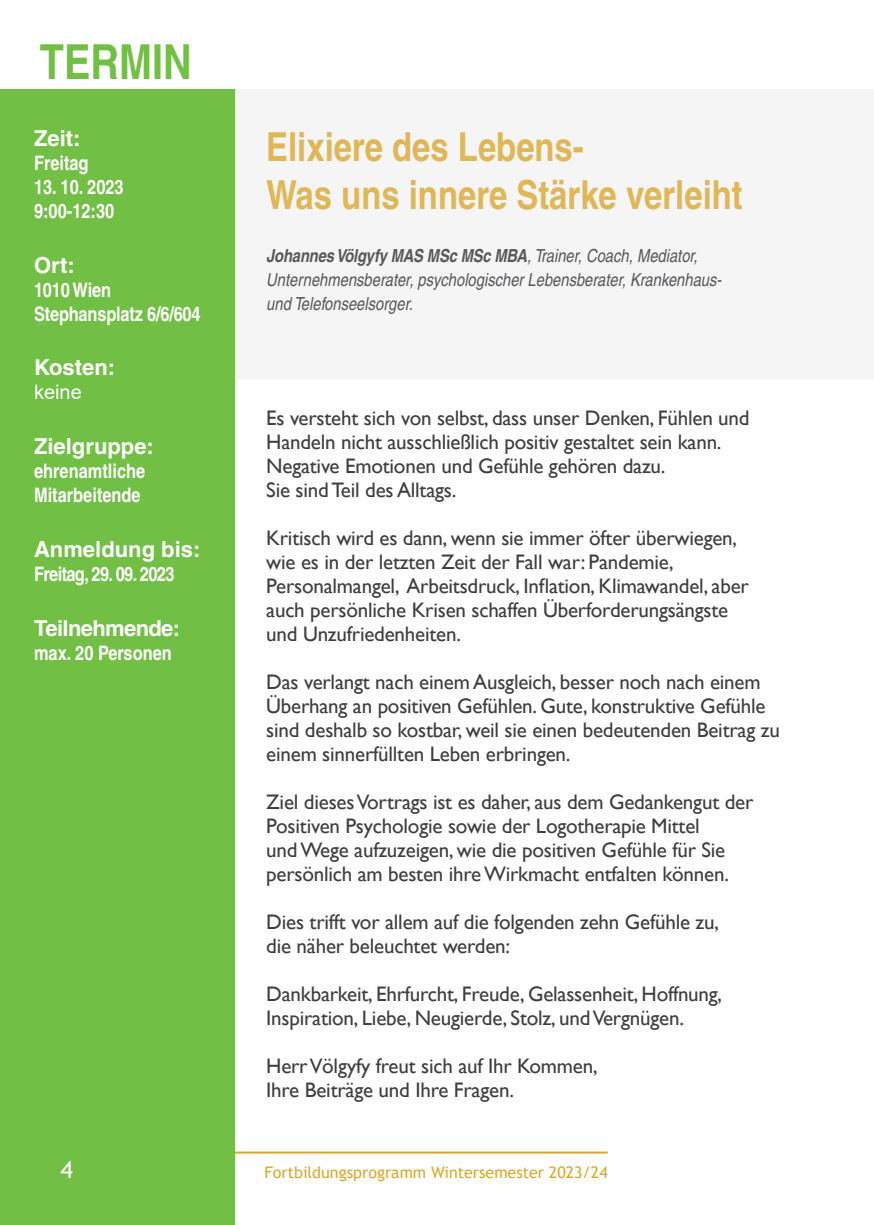
<style>
.page{position:relative;width:874px;height:1225px;background:#fff}
.page>*{position:absolute;margin:0;border:0;box-sizing:border-box;transform-origin:0 0}
.t1{font:700 condensed 48.2px "Helvetica CE";color:#71bf44}
.t2{font:700 condensed 40px/48px "Helvetica CE";color:#e0b757}
.t3{font:24px "Trebuchet MS";color:#fff}
.t4{font:700 22px "Helvetica CE";color:#fff}
.t5{font:700 22px "Helvetica CE";letter-spacing:-.03em;color:#fff}
.t6{font:21px/24px "Gill Sans";letter-spacing:-.01em;color:#3e3e3f}
.t7{font:700 condensed 20px/24px "Helvetica CE";color:#fff}
.t8{font:700 condensed 20px "Helvetica CE";letter-spacing:-.03em;color:#fff}
.t9{font:20px "Arial";color:#fff}
.t10{font:italic condensed 18px/24px "Helvetica CE";color:#57585a}
.t11{font:16px "Trebuchet MS";color:#d8a92b}
.s1{font-weight:700}
</style>
<div class="page">
<hr style="left:148px;top:1151px;width:459px;height:2px;background:#d8a92b">
<div style="left:0;top:89px;width:857px;height:289px;background:#f5f5f6"></div>
<div style="left:856px;top:89px;width:17px;height:289px;background:#f5f5f6"></div>
<div style="left:0;top:89px;width:234px;height:1136px;background:#71bf44"></div>
<h1 class="t1" style="left:40px;top:33px;width:153px">TERMIN</h1>
<p class="t4" style="left:34px;top:125px;width:48px">Zeit:</p>
<p class="t7" style="left:34px;top:150px;width:56px">Freitag</p>
<p class="t7" style="left:34px;top:174px;width:91px">13. 10. 2023<br>9:00-12:30</p>
<p class="t4" style="left:34px;top:251px;width:42px">Ort:</p>
<p class="t7" style="left:34px;top:277px;width:168px">1010 Wien<br>Stephansplatz 6/6/604</p>
<p class="t4" style="left:34px;top:354px;width:83px">Kosten:</p>
<p class="t9" style="left:34px;top:378px;width:49px">keine</p>
<p class="t4" style="left:34px;top:433px;width:121px">Zielgruppe:</p>
<p class="t7" style="left:34px;top:459px;width:113px">ehrenamtliche<br>Mitarbeitende</p>
<p class="t4" style="left:34px;top:535px;width:168px">Anmeldung bis:</p>
<p class="t8" style="left:34px;top:561px;width:142px">Freitag, 29. 09. 2023</p>
<p class="t5" style="left:34px;top:614px;width:148px">Teilnehmende:</p>
<p class="t7" style="left:34px;top:640px;width:139px">max. 20 Personen</p>
<h2 class="t2" style="left:266px;top:123px;width:478px">Elixiere des Lebens-<br>Was uns innere Stärke verleiht</h2>
<p class="t10" style="left:266px;top:243px;width:457px"><span class="s1">Johannes Völgyfy MAS MSc MSc MBA</span>, Trainer, Coach, Mediator,<br>Unternehmensberater, psychologischer Lebensberater, Krankenhaus&shy;und Telefonseelsorger.</p>
<p class="t6" style="left:266px;top:406px;width:484px">Es versteht sich von selbst, dass unser Denken, Fühlen und Handeln nicht ausschließlich positiv gestaltet sein kann.<br>Negative Emotionen und Gefühle gehören dazu.<br>Sie sind Teil des Alltags.</p>
<p class="t6" style="left:266px;top:526px;width:484px">Kritisch wird es dann, wenn sie immer öfter überwiegen, wie es in der letzten Zeit der Fall war: Pandemie, Personalmangel, Arbeitsdruck, Inflation, Klimawandel, aber auch persönliche Krisen schaffen Überforderungsängste und Unzufriedenheiten.</p>
<p class="t6" style="left:266px;top:670px;width:515px">Das verlangt nach einem Ausgleich, besser noch nach einem Überhang an positiven Gefühlen. Gute, konstruktive Gefühle sind deshalb so kostbar, weil sie einen bedeutenden Beitrag zu einem sinnerfüllten Leben erbringen.</p>
<p class="t6" style="left:266px;top:790px;width:488px">Ziel dieses Vortrags ist es daher, aus dem Gedankengut der Positiven Psychologie sowie der Logotherapie Mittel<br>und Wege aufzuzeigen, wie die positiven Gefühle für Sie persönlich am besten ihre Wirkmacht entfalten können.</p>
<p class="t6" style="left:266px;top:910px;width:454px">Dies trifft vor allem auf die folgenden zehn Gefühle zu, die näher beleuchtet werden:</p>
<p class="t6" style="left:266px;top:982px;width:457px">Dankbarkeit, Ehrfurcht, Freude, Gelassenheit, Hoffnung,<br>Inspiration, Liebe, Neugierde, Stolz, und Vergnügen.</p>
<p class="t6" style="left:266px;top:1054px;width:333px">Herr Völgyfy freut sich auf Ihr Kommen,<br>Ihre Beiträge und Ihre Fragen.</p>
<p class="t3" style="left:60px;top:1154px;width:14px">4</p>
<p class="t11" style="left:264px;top:1161px;width:344px">Fortbildungsprogramm Wintersemester 2023/24</p>
</div>
